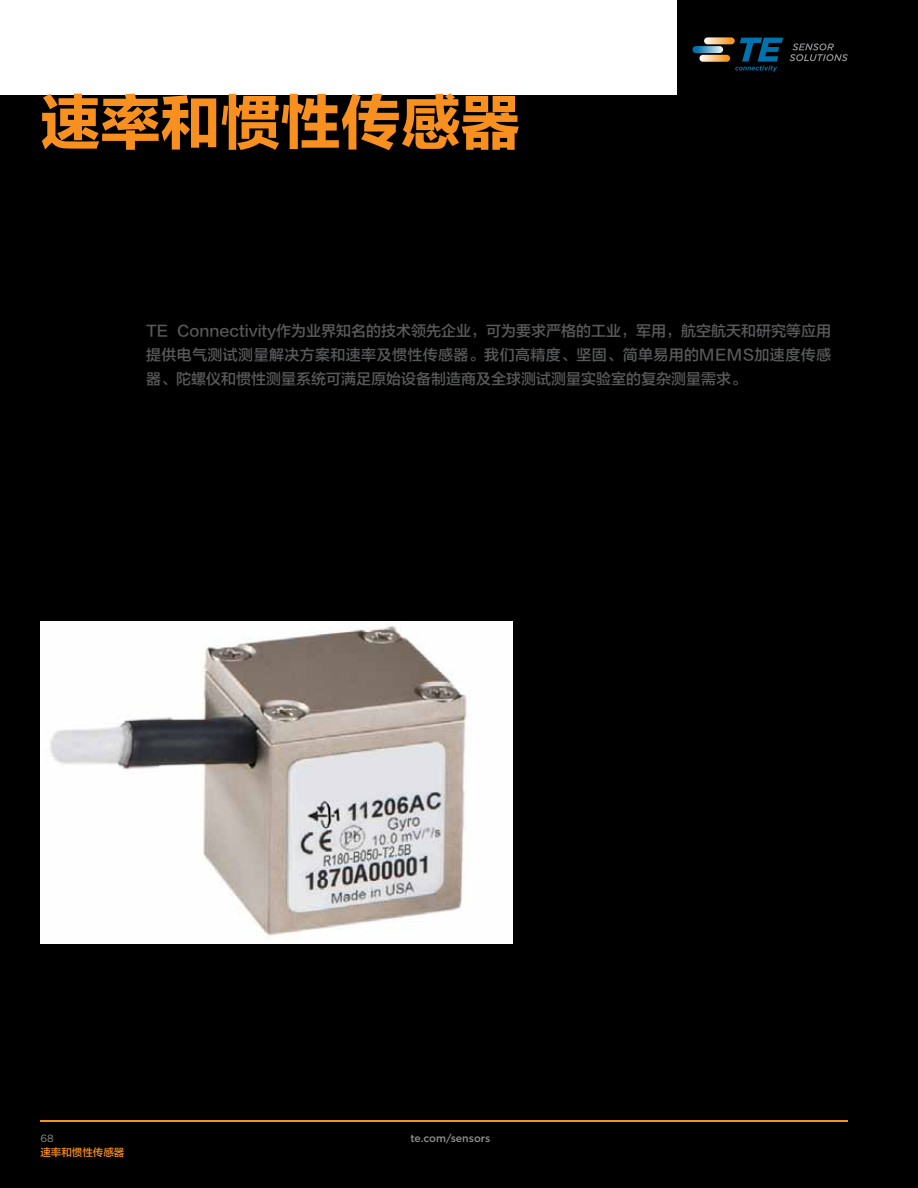
<style>
.page{position:relative;width:918px;height:1188px;background:#000}
.page>*{position:absolute;margin:0;border:0;box-sizing:border-box;transform-origin:0 0}
.t1{font:60px "FZLTDHJW GB1 0";color:#f7901e}
.t2{font:15px/24px "FZLTZHJW GB1 0";color:#58595b;text-align:justify}
.t3{font:500 10.5px "Gotham";color:#919195}
.t4{font:10.5px "FZLTZHJW GB1 0";color:#f7901e}
.t5{font:10.5px "Gotham";color:#919195}
</style>
<div class="page">
<svg style="left:704px;top:37px;width:31px;height:7px"></svg>
<svg style="left:699px;top:55px;width:31px;height:7px"></svg>
<svg style="left:692px;top:46px;width:31px;height:7px"></svg>
<svg style="left:735px;top:38px;width:48px;height:34px"></svg>
<svg style="left:789px;top:43px;width:59px;height:18px"></svg>
<hr style="left:40px;top:1120px;width:808px;height:2px;background:#f7901e">
<div style="left:0;top:0;width:676px;height:94px;background:#fff"></div>
<img style="left:40px;top:621px;width:472px;height:323px">
<h1 class="t1" style="left:40px;top:89px;width:481px">速率和惯性传感器</h1>
<p class="t2" style="left:146px;top:319px;width:687px">TE Connectivity作为业界知名的技术领先企业，可为要求严格的工业，军用，航空航天和研究等应用提供电气测试测量解决方案和速率及惯性传感器。我们高精度、坚固、简单易用的MEMS加速度传感器、陀螺仪和惯性测量系统可满足原始设备制造商及全球测试测量实验室的复杂测量需求。</p>
<p class="t5" style="left:40px;top:1132px;width:15px">68</p>
<p class="t4" style="left:40px;top:1147px;width:86px">速率和惯性传感器</p>
<p class="t3" style="left:410px;top:1132px;width:82px">te.com/sensors</p>
</div>
